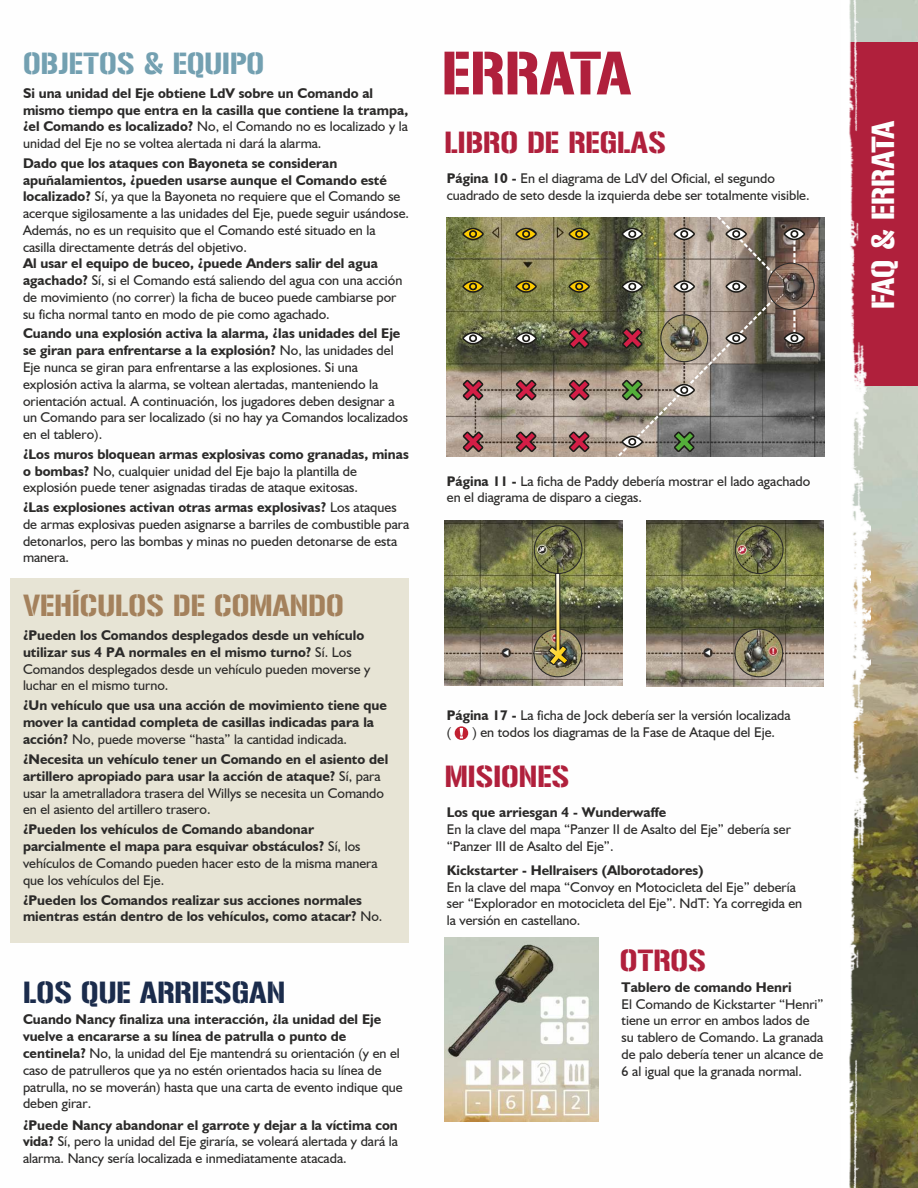
<style>
.page{position:relative;width:918px;height:1188px;background:#fff}
.page>*{position:absolute;margin:0;border:0;box-sizing:border-box;transform-origin:0 0}
.t1{font:54px "Gunplay";color:#b0203c}
.t2{font:28.2px "Gunplay";color:#fefefe}
.t3{font:27px "Gunplay";color:#b0203c}
.t4{font:27px "Gunplay";color:#a4815c}
.t5{font:27px "Gunplay";color:#1b2c4c}
.t6{font:27px "Gunplay";color:#73a0b1}
.t7{font:14.1px/16.8px "Humanist 521 BT";color:#2b2a29}
.t8{font:700 14.1px/16.8px "Humanist 521 BT";color:#2b2a29}
.s1{font-weight:400}
.s2{font-weight:700}
</style>
<div class="page">
<div style="left:10px;top:578px;width:399px;height:364px;background:#e7e4d5"></div>
<img style="left:871px;top:386px;width:47px;height:802px">
<div style="left:847px;top:42px;width:71px;height:344px;background:#b0203c"></div>
<img style="left:847px;top:0;width:24px;height:1188px">
<img style="left:446px;top:217px;width:378px;height:240px">
<svg style="left:567px;top:276px;width:25px;height:19px"></svg>
<svg style="left:514px;top:276px;width:24px;height:19px"></svg>
<svg style="left:461px;top:276px;width:24px;height:19px"></svg>
<svg style="left:461px;top:328px;width:24px;height:19px"></svg>
<svg style="left:514px;top:328px;width:24px;height:19px"></svg>
<svg style="left:567px;top:223px;width:25px;height:19px"></svg>
<svg style="left:514px;top:223px;width:24px;height:19px"></svg>
<svg style="left:461px;top:223px;width:24px;height:19px"></svg>
<svg style="left:612px;top:217px;width:177px;height:240px;background:#878272"></svg>
<img style="left:768px;top:263px;width:46px;height:47px;border-radius:50%">
<div style="left:767px;top:263px;width:48px;height:47px;border:1px solid #2b2a29;border-radius:50%"></div>
<svg style="left:724px;top:276px;width:25px;height:19px"></svg>
<svg style="left:724px;top:328px;width:25px;height:19px"></svg>
<svg style="left:724px;top:223px;width:25px;height:19px"></svg>
<svg style="left:782px;top:223px;width:25px;height:124px;background:#7f695f"></svg>
<svg style="left:672px;top:276px;width:25px;height:19px"></svg>
<svg style="left:672px;top:379px;width:25px;height:20px"></svg>
<svg style="left:672px;top:223px;width:25px;height:19px"></svg>
<svg style="left:620px;top:431px;width:25px;height:19px"></svg>
<img style="left:661px;top:315px;width:47px;height:47px;border-radius:50%">
<div style="left:660px;top:314px;width:48px;height:48px;border:1px solid #2b2a29;border-radius:50%"></div>
<svg style="left:566px;top:325px;width:26px;height:27px"></svg>
<svg style="left:566px;top:377px;width:26px;height:26px"></svg>
<svg style="left:566px;top:429px;width:26px;height:26px"></svg>
<svg style="left:513px;top:377px;width:26px;height:26px"></svg>
<svg style="left:513px;top:429px;width:26px;height:26px"></svg>
<svg style="left:460px;top:377px;width:26px;height:26px"></svg>
<svg style="left:460px;top:429px;width:26px;height:26px"></svg>
<svg style="left:619px;top:325px;width:27px;height:27px"></svg>
<svg style="left:619px;top:377px;width:27px;height:26px"></svg>
<svg style="left:671px;top:429px;width:27px;height:26px"></svg>
<svg style="left:455px;top:726px;width:13px;height:14px"></svg>
<svg style="left:460px;top:728px;width:3px;height:10px"></svg>
<img style="left:445px;top:521px;width:177px;height:165px">
<img style="left:647px;top:521px;width:177px;height:166px">
<img style="left:534px;top:629px;width:48px;height:48px;border-radius:50%">
<div style="left:533px;top:629px;width:49px;height:48px;border:1px solid #2b2a29;border-radius:50%"></div>
<img style="left:546px;top:571px;width:24px;height:96px">
<img style="left:735px;top:629px;width:48px;height:48px;border-radius:50%">
<div style="left:734px;top:629px;width:49px;height:48px;border:1px solid #2b2a29;border-radius:50%"></div>
<img style="left:534px;top:526px;width:48px;height:48px;border-radius:50%">
<div style="left:534px;top:525px;width:49px;height:49px;border:1px solid #2b2a29;border-radius:50%"></div>
<img style="left:735px;top:526px;width:48px;height:48px;border-radius:50%">
<div style="left:735px;top:525px;width:49px;height:49px;border:1px solid #2b2a29;border-radius:50%"></div>
<img style="left:445px;top:937px;width:154px;height:185px">
<h3 class="t6" style="left:23px;top:48px;width:243px">OBJETOS &amp; EQUIPO</h3>
<p class="t8" style="left:23px;top:84px;width:387px">Si una unidad del Eje obtiene LdV sobre un Comando al mismo tiempo que entra en la casilla que contiene la trampa, ¿el Comando es localizado? <span class="s1">No, el Comando no es localizado y la unidad del Eje no se voltea alertada ni dará la alarma.</span></p>
<p class="t7" style="left:23px;top:154px;width:388px"><span class="s2">Dado que los ataques con Bayoneta se consideran apuñalamientos, ¿pueden usarse aunque el Comando esté localizado?</span> Sí, ya que la Bayoneta no requiere que el Comando se acerque sigilosamente a las unidades del Eje, puede seguir usándose.<br>Además, no es un requisito que el Comando esté situado en la casilla directamente detrás del objetivo.</p>
<p class="t7" style="left:23px;top:255px;width:381px"><span class="s2">Al usar el equipo de buceo, ¿puede Anders salir del agua agachado?</span> Sí, si el Comando está saliendo del agua con una acción de movimiento (no correr) la ficha de buceo puede cambiarse por su ficha normal tanto en modo de pie como agachado.</p>
<p class="t7" style="left:23px;top:325px;width:387px"><span class="s2">Cuando una explosión activa la alarma, ¿las unidades del Eje se giran para enfrentarse a la explosión?</span> No, las unidades del Eje nunca se giran para enfrentarse a las explosiones. Si una explosión activa la alarma, se voltean alertadas, manteniendo la orientación actual. A continuación, los jugadores deben designar a un Comando para ser localizado (si no hay ya Comandos localizados en el tablero).</p>
<p class="t7" style="left:23px;top:445px;width:387px"><span class="s2">¿Los muros bloquean armas explosivas como granadas, minas o bombas?</span> No, cualquier unidad del Eje bajo la plantilla de explosión puede tener asignadas tiradas de ataque exitosas.</p>
<p class="t7" style="left:23px;top:499px;width:388px"><span class="s2">¿Las explosiones activan otras armas explosivas?</span> Los ataques de armas explosivas pueden asignarse a barriles de combustible para detonarlos, pero las bombas y minas no pueden detonarse de esta manera.</p>
<h3 class="t4" style="left:23px;top:590px;width:322px">VEHÍCULOS DE COMANDO</h3>
<p class="t8" style="left:23px;top:626px;width:349px">¿Pueden los Comandos desplegados desde un vehículo utilizar sus 4 PA normales en el mismo turno? <span class="s1">Sí. Los Comandos desplegados desde un vehículo pueden moverse y luchar en el mismo turno.</span></p>
<p class="t8" style="left:23px;top:697px;width:366px">¿Un vehículo que usa una acción de movimiento tiene que mover la cantidad completa de casillas indicadas para la acción? <span class="s1">No, puede moverse “hasta” la cantidad indicada.</span></p>
<p class="t7" style="left:23px;top:750px;width:367px"><span class="s2">¿Necesita un vehículo tener un Comando en el asiento del artillero apropiado para usar la acción de ataque?</span> Sí, para usar la ametralladora trasera del Willys se necesita un Comando en el asiento del artillero trasero.</p>
<p class="t8" style="left:23px;top:821px;width:356px">¿Pueden los vehículos de Comando abandonar parcialmente el mapa para esquivar obstáculos? <span class="s1">Sí, los vehículos de Comando pueden hacer esto de la misma manera que los vehículos del Eje.</span></p>
<p class="t8" style="left:23px;top:891px;width:361px">¿Pueden los Comandos realizar sus acciones normales mientras están dentro de los vehículos, como atacar? <span class="s1">No.</span></p>
<h3 class="t5" style="left:23px;top:977px;width:263px">LOS QUE ARRIESGAN</h3>
<p class="t7" style="left:23px;top:1011px;width:381px"><span class="s2">Cuando Nancy finaliza una interacción, ¿la unidad del Eje vuelve a encararse a su línea de patrulla o punto de centinela?</span> No, la unidad del Eje mantendrá su orientación (y en el caso de patrulleros que ya no estén orientados hacia su línea de patrulla, no se moverán) hasta que una carta de evento indique que deben girar.</p>
<p class="t7" style="left:23px;top:1116px;width:376px;text-align:justify"><span class="s2">¿Puede Nancy abandonar el garrote y dejar a la víctima con vida?</span> Sí, pero la unidad del Eje giraría, se voleará alertada y dará la alarma. Nancy sería localizada e inmediatamente atacada.</p>
<h1 class="t1" style="left:442px;top:53px;width:191px">ERRATA</h1>
<h3 class="t3" style="left:445px;top:127px;width:223px">LIBRO DE REGLAS</h3>
<h2 class="t2" style="left:872px;top:309px;width:190px;rotate:-90deg">FAQ &amp; ERRATA</h2>
<p class="t7" style="left:447px;top:170px;width:364px"><span class="s2">Página 10 -</span> En el diagrama de LdV del Oficial, el segundo cuadrado de seto desde la izquierda debe ser totalmente visible.</p>
<p class="t7" style="left:447px;top:472px;width:365px"><span class="s2">Página 11 -</span> La ficha de Paddy debería mostrar el lado agachado en el diagrama de disparo a ciegas.</p>
<p class="t7" style="left:447px;top:707px;width:345px"><span class="s2">Página 17 -</span> La ficha de Jock debería ser la versión localizada (</p>
<p class="t7" style="left:472px;top:724px;width:304px">) en todos los diagramas de la Fase de Ataque del Eje.</p>
<h3 class="t3" style="left:445px;top:766px;width:126px">MISIONES</h3>
<p class="t8" style="left:447px;top:804px;width:221px">Los que arriesgan 4 - Wunderwaffe</p>
<p class="t7" style="left:447px;top:820px;width:346px">En la clave del mapa “Panzer II de Asalto del Eje” debería ser “Panzer III de Asalto del Eje”.</p>
<p class="t8" style="left:447px;top:863px;width:258px">Kickstarter - Hellraisers (Alborotadores)</p>
<p class="t7" style="left:447px;top:878px;width:357px">En la clave del mapa “Convoy en Motocicleta del Eje” debería ser “Explorador en motocicleta del Eje”. NdT: Ya corregida en la versión en castellano.</p>
<h3 class="t3" style="left:620px;top:944px;width:88px">OTROS</h3>
<p class="t8" style="left:622px;top:978px;width:172px">Tablero de comando Henri</p>
<p class="t7" style="left:622px;top:995px;width:203px">El Comando de Kickstarter “Henri” tiene un error en ambos lados de su tablero de Comando. La granada de palo debería tener un alcance de<br>6 al igual que la granada normal.</p>
</div>
